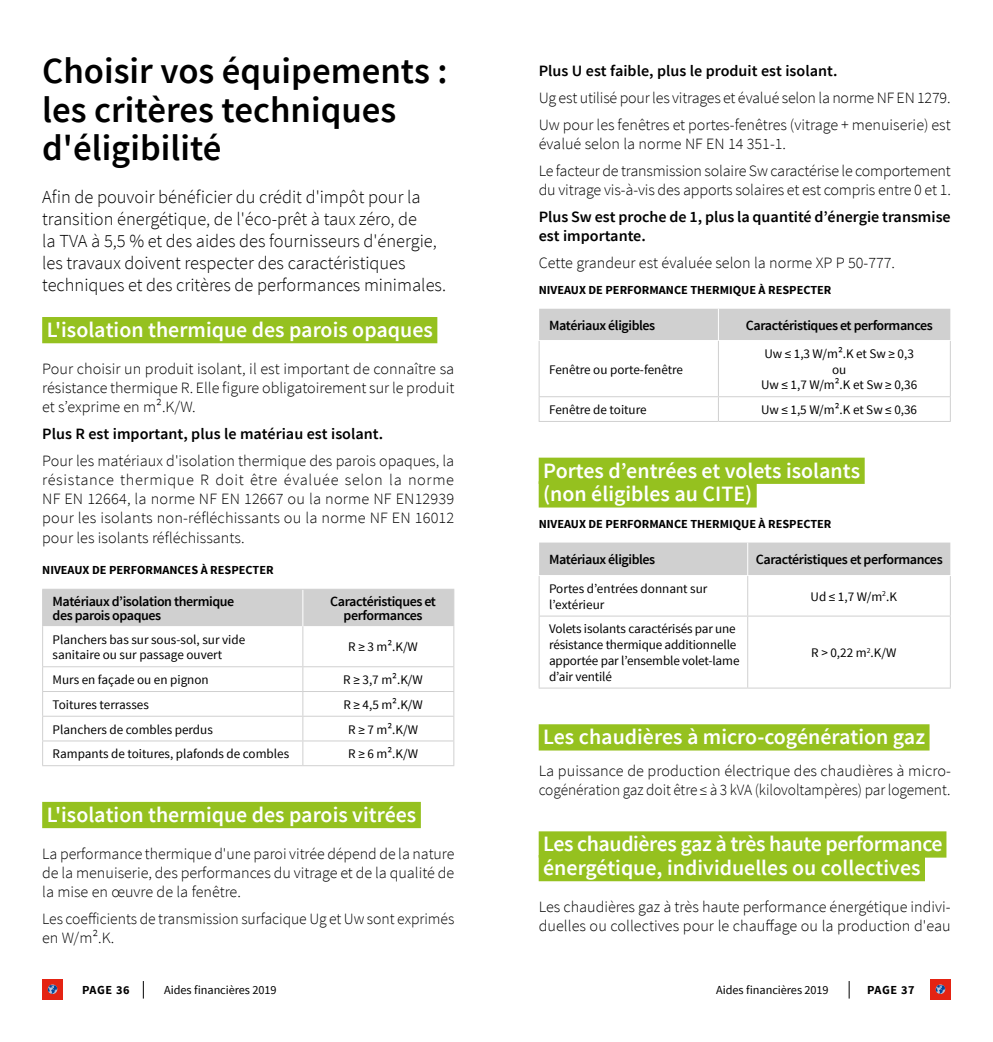
<style>
.page{position:relative;width:993px;height:1042px;background:#fff}
.page>*{position:absolute;margin:0;border:0;box-sizing:border-box;transform-origin:0 0}
.t1{font:600 36.75px/38.5px "Source Sans Pro";color:#000}
.t2{font:600 21.88px/23.6px "Source Sans Pro";color:#fff}
.t3{font:300 18.38px/21.9px "Source Sans Pro";color:#000}
.t4{font:300 15.75px/19.2px "Source Sans Pro";color:#000}
.t5{font:600 15.75px/19.2px "Source Sans Pro";color:#000}
.t6{font:600 14px/14px "Source Sans Pro";letter-spacing:-.03em;color:#000}
.t7{font:13.12px/15.8px "Source Sans Pro";color:#000}
.t8{font:700 12.25px "Source Sans Pro";color:#000}
.t9{font:12.25px "Source Sans Pro";letter-spacing:-.005em;color:#000}
</style>
<div class="page">
<svg style="left:143px;top:981px;width:1px;height:17px"></svg>
<div style="left:42px;top:979px;width:21px;height:21px;background:#e42313"></div>
<svg style="left:48px;top:984px;width:9px;height:10px"></svg>
<svg style="left:848px;top:981px;width:1px;height:17px"></svg>
<div style="left:929px;top:979px;width:21px;height:21px;background:#e42313"></div>
<svg style="left:935px;top:984px;width:9px;height:10px"></svg>
<div style="left:42px;top:317px;width:395px;height:26px;background:#95c11f"></div>
<div style="left:42px;top:802px;width:379px;height:26px;background:#95c11f"></div>
<div style="left:43px;top:590px;width:410px;height:36px;background:#d0d0d0"></div>
<svg style="left:43px;top:626px;width:410px;height:139px"></svg>
<hr style="left:302px;top:590px;width:1px;height:36px;background:#fff">
<hr style="left:42px;top:626px;width:1px;height:40px;background:#d0d0d0">
<hr style="left:453px;top:626px;width:1px;height:40px;background:#d0d0d0">
<svg style="left:42px;top:667px;width:1px;height:98px"></svg>
<svg style="left:453px;top:667px;width:1px;height:98px"></svg>
<hr style="left:42px;top:765px;width:261px;height:1px;background:#d0d0d0">
<hr style="left:303px;top:765px;width:151px;height:1px;background:#d0d0d0">
<hr style="left:42px;top:589px;width:261px;height:1px;background:#d0d0d0">
<hr style="left:42px;top:590px;width:1px;height:36px;background:#d0d0d0">
<hr style="left:303px;top:589px;width:151px;height:1px;background:#d0d0d0">
<hr style="left:453px;top:590px;width:1px;height:36px;background:#d0d0d0">
<hr style="left:302px;top:626px;width:1px;height:40px;background:#d0d0d0">
<svg style="left:302px;top:667px;width:1px;height:98px"></svg>
<hr style="left:42px;top:666px;width:261px;height:1px;background:#d0d0d0">
<hr style="left:42px;top:691px;width:261px;height:1px;background:#d0d0d0">
<hr style="left:42px;top:716px;width:261px;height:1px;background:#d0d0d0">
<hr style="left:42px;top:740px;width:261px;height:1px;background:#d0d0d0">
<hr style="left:303px;top:666px;width:151px;height:1px;background:#d0d0d0">
<hr style="left:303px;top:691px;width:151px;height:1px;background:#d0d0d0">
<hr style="left:303px;top:716px;width:151px;height:1px;background:#d0d0d0">
<hr style="left:303px;top:740px;width:151px;height:1px;background:#d0d0d0">
<div style="left:538px;top:458px;width:326px;height:26px;background:#95c11f"></div>
<div style="left:538px;top:481px;width:218px;height:26px;background:#95c11f"></div>
<div style="left:538px;top:724px;width:391px;height:26px;background:#95c11f"></div>
<div style="left:538px;top:831px;width:408px;height:26px;background:#95c11f"></div>
<div style="left:538px;top:855px;width:386px;height:26px;background:#95c11f"></div>
<svg style="left:538px;top:309px;width:412px;height:112px"></svg>
<hr style="left:538px;top:396px;width:180px;height:1px;background:#d0d0d0">
<hr style="left:538px;top:421px;width:180px;height:1px;background:#d0d0d0">
<hr style="left:718px;top:396px;width:232px;height:1px;background:#d0d0d0">
<hr style="left:718px;top:421px;width:232px;height:1px;background:#d0d0d0">
<div style="left:539px;top:542px;width:411px;height:33px;background:#d0d0d0"></div>
<svg style="left:539px;top:576px;width:410px;height:111px"></svg>
<hr style="left:747px;top:542px;width:1px;height:33px;background:#fff">
<hr style="left:538px;top:576px;width:1px;height:39px;background:#d0d0d0">
<hr style="left:949px;top:576px;width:1px;height:39px;background:#d0d0d0">
<hr style="left:538px;top:616px;width:1px;height:71px;background:#d0d0d0">
<hr style="left:949px;top:616px;width:1px;height:71px;background:#d0d0d0">
<hr style="left:747px;top:576px;width:1px;height:39px;background:#d0d0d0">
<hr style="left:747px;top:616px;width:1px;height:71px;background:#d0d0d0">
<hr style="left:538px;top:615px;width:209px;height:1px;background:#d0d0d0">
<hr style="left:538px;top:687px;width:209px;height:1px;background:#d0d0d0">
<hr style="left:747px;top:615px;width:203px;height:1px;background:#d0d0d0">
<hr style="left:747px;top:687px;width:203px;height:1px;background:#d0d0d0">
<svg style="left:359px;top:644px;width:5px;height:7px"></svg>
<svg style="left:354px;top:677px;width:5px;height:7px"></svg>
<svg style="left:354px;top:702px;width:5px;height:7px"></svg>
<svg style="left:359px;top:726px;width:5px;height:7px"></svg>
<svg style="left:359px;top:751px;width:5px;height:7px"></svg>
<h1 class="t1" style="left:42px;top:53px;width:407px">Choisir vos équipements : les critères techniques d'éligibilité</h1>
<p class="t3" style="left:42px;top:186px;width:405px">Afin de pouvoir bénéficier du crédit d'impôt pour la transition énergétique, de l'éco-prêt à taux zéro, de<br>la TVA à 5,5 % et des aides des fournisseurs d'énergie, les travaux doivent respecter des caractéristiques techniques et des critères de performances minimales.</p>
<h2 class="t2" style="left:47px;top:319px;width:387px">L'isolation thermique des parois opaques</h2>
<p class="t4" style="left:42px;top:359px;width:413px;text-align:justify">Pour choisir un produit isolant, il est important de connaître sa résistance thermique R. Elle figure obligatoirement sur le produit et s’exprime en m².K/W.</p>
<p class="t5" style="left:42px;top:424px;width:342px">Plus R est important, plus le matériau est isolant.</p>
<p class="t4" style="left:42px;top:451px;width:413px;text-align:justify">Pour les matériaux d'isolation thermique des parois opaques, la résistance thermique R doit être évaluée selon la norme NF EN 12664, la norme NF EN 12667 ou la norme NF EN12939 pour les isolants non-réfléchissants ou la norme NF EN 16012 pour les isolants réfléchissants.</p>
<p class="t8" style="left:42px;top:562px;width:233px">NIVEAUX DE PERFORMANCES À RESPECTER</p>
<p class="t6" style="left:53px;top:595px;width:183px">Matériaux d’isolation thermique des parois opaques</p>
<p class="t6" style="left:330px;top:595px;width:107px;text-align:center">Caractéristiques et performances</p>
<p class="t7" style="left:53px;top:631px;width:194px">Planchers bas sur sous-sol, sur vide sanitaire ou sur passage ouvert</p>
<p class="t7" style="left:348px;top:639px;width:71px">R 3 m².K/W</p>
<p class="t7" style="left:53px;top:672px;width:158px">Murs en façade ou en pignon</p>
<p class="t7" style="left:343px;top:672px;width:81px">R 3,7 m².K/W</p>
<p class="t7" style="left:53px;top:697px;width:98px">Toitures terrasses</p>
<p class="t7" style="left:343px;top:697px;width:81px">R 4,5 m².K/W</p>
<p class="t7" style="left:53px;top:721px;width:162px">Planchers de combles perdus</p>
<p class="t7" style="left:348px;top:721px;width:71px">R 7 m².K/W</p>
<p class="t7" style="left:53px;top:746px;width:238px">Rampants de toitures, plafonds de combles</p>
<p class="t7" style="left:348px;top:746px;width:71px">R 6 m².K/W</p>
<h2 class="t2" style="left:47px;top:803px;width:371px">L'isolation thermique des parois vitrées</h2>
<p class="t4" style="left:42px;top:844px;width:413px;text-align:justify">La performance thermique d'une paroi vitrée dépend de la nature de la menuiserie, des performances du vitrage et de la qualité de la mise en œuvre de la fenêtre.</p>
<p class="t4" style="left:42px;top:909px;width:413px">Les coefficients de transmission surfacique Ug et Uw sont exprimés en W/m².K.</p>
<p class="t5" style="left:538px;top:62px;width:300px">Plus U est faible, plus le produit est isolant.</p>
<p class="t4" style="left:538px;top:84px;width:413px;line-height:26.8px">Ug est utilisé pour les vitrages et évalué selon la norme NF EN 1279.<br>Uw pour les fenêtres et portes-fenêtres (vitrage + menuiserie) est</p>
<p class="t4" style="left:538px;top:130px;width:413px;line-height:26.8px">évalué selon la norme NF EN 14 351-1.<br>Le facteur de transmission solaire Sw caractérise le comportement</p>
<p class="t4" style="left:538px;top:180px;width:413px">du vitrage vis-à-vis des apports solaires et est compris entre 0 et 1.</p>
<p class="t5" style="left:538px;top:207px;width:413px">Plus Sw est proche de 1, plus la quantité d’énergie transmise est importante.</p>
<p class="t4" style="left:538px;top:253px;width:357px">Cette grandeur est évaluée selon la norme XP P 50-777.</p>
<p class="t8" style="left:538px;top:282px;width:294px">NIVEAUX DE PERFORMANCE THERMIQUE À RESPECTER</p>
<p class="t6" style="left:549px;top:319px;width:108px">Matériaux éligibles</p>
<p class="t6" style="left:745px;top:319px;width:188px">Caractéristiques et performances</p>
<p class="t7" style="left:549px;top:361px;width:135px">Fenêtre ou porte-fenêtre</p>
<p class="t7" style="left:760px;top:346px;width:158px;text-align:center">Uw ≤ 1,3 W/m².K et Sw ≥ 0,3 ou<br>Uw ≤ 1,7 W/m².K et Sw ≥ 0,36</p>
<p class="t7" style="left:549px;top:402px;width:99px">Fenêtre de toiture</p>
<p class="t7" style="left:760px;top:402px;width:158px">Uw ≤ 1,5 W/m².K et Sw ≤ 0,36</p>
<h2 class="t2" style="left:543px;top:459px;width:318px">Portes d’entrées et volets isolants (non éligibles au CITE)</h2>
<p class="t8" style="left:538px;top:516px;width:294px">NIVEAUX DE PERFORMANCE THERMIQUE À RESPECTER</p>
<p class="t6" style="left:549px;top:553px;width:108px">Matériaux éligibles</p>
<p class="t6" style="left:755px;top:553px;width:188px">Caractéristiques et performances</p>
<p class="t7" style="left:549px;top:581px;width:160px">Portes d’entrées donnant sur l’extérieur</p>
<p class="t7" style="left:810px;top:589px;width:88px">Ud ≤ 1,7 W/m<sup>2</sup>.K</p>
<p class="t7" style="left:549px;top:621px;width:192px">Volets isolants caractérisés par une résistance thermique additionnelle apportée par l’ensemble volet-lame d’air ventilé</p>
<p class="t7" style="left:811px;top:645px;width:87px">R &gt; 0,22 m<sup>2</sup>.K/W</p>
<h2 class="t2" style="left:543px;top:726px;width:383px">Les chaudières à micro-cogénération gaz</h2>
<p class="t4" style="left:538px;top:761px;width:413px">La puissance de production électrique des chaudières à micro&shy;cogénération gaz doit être ≤ à 3 kVA (kilovoltampères) par logement.</p>
<h2 class="t2" style="left:543px;top:833px;width:401px">Les chaudières gaz à très haute performance énergétique, individuelles ou collectives</h2>
<p class="t4" style="left:538px;top:897px;width:413px">Les chaudières gaz à très haute performance énergétique indivi&shy;duelles ou collectives pour le chauffage ou la production d'eau</p>
<p class="t8" style="left:82px;top:981px;width:49px">PAGE 36</p>
<p class="t9" style="left:164px;top:982px;width:114px">Aides financières 2019</p>
<p class="t9" style="left:716px;top:982px;width:114px">Aides financières 2019</p>
<p class="t8" style="left:866px;top:981px;width:49px">PAGE 37</p>
</div>
